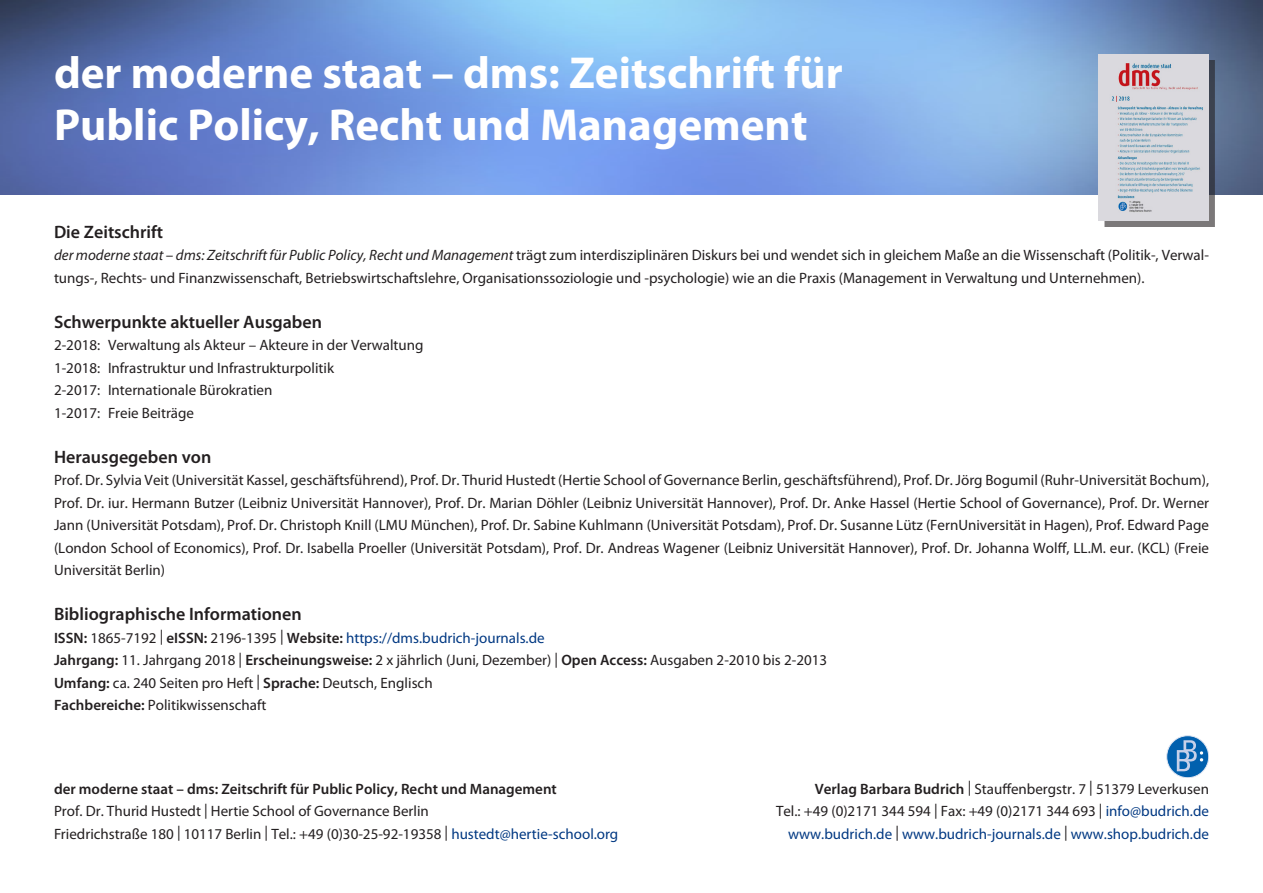
<style>
.page{position:relative;width:1263px;height:893px;background:#fff}
.page>*{position:absolute;margin:0;border:0;box-sizing:border-box;transform-origin:0 0}
.bibliografie{font:700 45px "Myriad Pro";color:#fff}
.t1{font:600 18px "Myriad Pro";color:#231f20}
.t2{font:15px/22.5px "Myriad Pro";color:#231f20}
.t3{font:15px "Myriad Pro";color:#003882}
.t4{font:600 15px "Myriad Pro";color:#231f20}
.s1{font-style:italic}
.s2{font-weight:600;color:#231f20}
.s3{color:#231f20}
.s4{font-weight:600}
.s5{color:#003882}
</style>
<div class="page">
<svg style="left:1167px;top:736px;width:42px;height:42px"></svg>
<div style="left:1166px;top:735px;width:43px;height:43px;border:1px solid #e0e6f3;border-radius:50%"></div>
<svg style="left:1177px;top:740px;width:26px;height:31px"></svg>
<img style="left:0;top:0;width:1263px;height:194px">
<div style="left:1104px;top:60px;width:111px;height:167px;background:#231f20;opacity:.6"></div>
<img style="left:1099px;top:54px;width:110px;height:167px">
<p class="bibliografie" style="left:54px;top:43px;width:790px">der moderne staat – dms: Zeitschrift für</p>
<p class="bibliografie" style="left:54px;top:96px;width:755px">Public Policy, Recht und Management</p>
<p class="t1" style="left:54px;top:220px;width:111px">Die Zeitschrift</p>
<p class="t2" style="left:54px;top:244px;width:1156px"><span class="s1">der moderne staat – dms: Zeitschrift für Public Policy, Recht und Management</span> trägt zum interdisziplinären Diskurs bei und wendet sich in gleichem Maße an die Wissenschaft (Politik-, Verwal&shy;tungs-, Rechts- und Finanzwissenschaft, Betriebswirtschaftslehre, Organisationssoziologie und -psychologie) wie an die Praxis (Management in Verwaltung und Unternehmen).</p>
<p class="t1" style="left:54px;top:310px;width:270px">Schwerpunkte aktueller Ausgaben</p>
<p class="t2" style="left:54px;top:334px;width:371px">2-2018: Verwaltung als Akteur – Akteure in der Verwaltung</p>
<p class="t2" style="left:54px;top:356px;width:282px">1-2018: Infrastruktur und Infrastrukturpolitik</p>
<p class="t2" style="left:54px;top:379px;width:220px">2-2017: Internationale Bürokratien</p>
<p class="t2" style="left:54px;top:401px;width:142px">1-2017: Freie Beiträge</p>
<p class="t1" style="left:54px;top:445px;width:159px">Herausgegeben von</p>
<p class="t2" style="left:54px;top:469px;width:1156px;text-align:justify">Prof. Dr. Sylvia Veit (Universität Kassel, geschäftsführend), Prof. Dr. Thurid Hustedt (Hertie School of Governance Berlin, geschäftsführend), Prof. Dr. Jörg Bogumil (Ruhr-Universität Bochum), Prof. Dr. iur. Hermann Butzer (Leibniz Universität Hannover), Prof. Dr. Marian Döhler (Leibniz Universität Hannover), Prof. Dr. Anke Hassel (Hertie School of Governance), Prof. Dr. Werner Jann (Universität Potsdam), Prof. Dr. Christoph Knill (LMU München), Prof. Dr. Sabine Kuhlmann (Universität Potsdam), Prof. Dr. Susanne Lütz (FernUniversität in Hagen), Prof. Edward Page (London School of Economics), Prof. Dr. Isabella Proeller (Universität Potsdam), Prof. Dr. Andreas Wagener (Leibniz Universität Hannover), Prof. Dr. Johanna Wolff, LL.M. eur. (KCL) (Freie Universität Berlin)</p>
<p class="t1" style="left:54px;top:603px;width:249px">Bibliographische Informationen</p>
<p class="t3" style="left:54px;top:628px;width:492px"><span class="s2">ISSN:</span> <span class="s3">1865-7192 |</span> <span class="s2">eISSN:</span> <span class="s3">2196-1395 |</span> <span class="s2">Website:</span> https://dms.budrich-journals.de</p>
<p class="t2" style="left:54px;top:649px;width:775px"><span class="s4">Jahrgang:</span> 11. Jahrgang 2018 | <span class="s4">Erscheinungsweise:</span> 2 x jährlich (Juni, Dezember) | <span class="s4">Open Access:</span> Ausgaben 2-2010 bis 2-2013</p>
<p class="t2" style="left:54px;top:671px;width:380px"><span class="s4">Umfang:</span> ca. 240 Seiten pro Heft | <span class="s4">Sprache:</span> Deutsch, Englisch</p>
<p class="t2" style="left:54px;top:694px;width:214px"><span class="s4">Fachbereiche:</span> Politikwissenschaft</p>
<p class="t4" style="left:54px;top:779px;width:504px">der moderne staat – dms: Zeitschrift für Public Policy, Recht und Management</p>
<p class="t2" style="left:54px;top:800px;width:376px">Prof. Dr. Thurid Hustedt | Hertie School of Governance Berlin</p>
<p class="t2" style="left:54px;top:822px;width:566px">Friedrichstraße 180 | 10117 Berlin | Tel.: +49 (0)30-25-92-19358 | <span class="s5">hustedt@hertie-school.org</span></p>
<p class="t2" style="left:815px;top:777px;width:396px"><span class="s4">Verlag Barbara Budrich</span> | Stauffenbergstr. 7 | 51379 Leverkusen</p>
<p class="t2" style="left:776px;top:800px;width:434px">Tel.: +49 (0)2171 344 594 | Fax: +49 (0)2171 344 693 | <span class="s5">info@budrich.de</span></p>
<p class="t3" style="left:788px;top:825px;width:422px">www.budrich.de <span class="s3">|</span> www.budrich-journals.de <span class="s3">|</span> www.shop.budrich.de</p>
</div>
